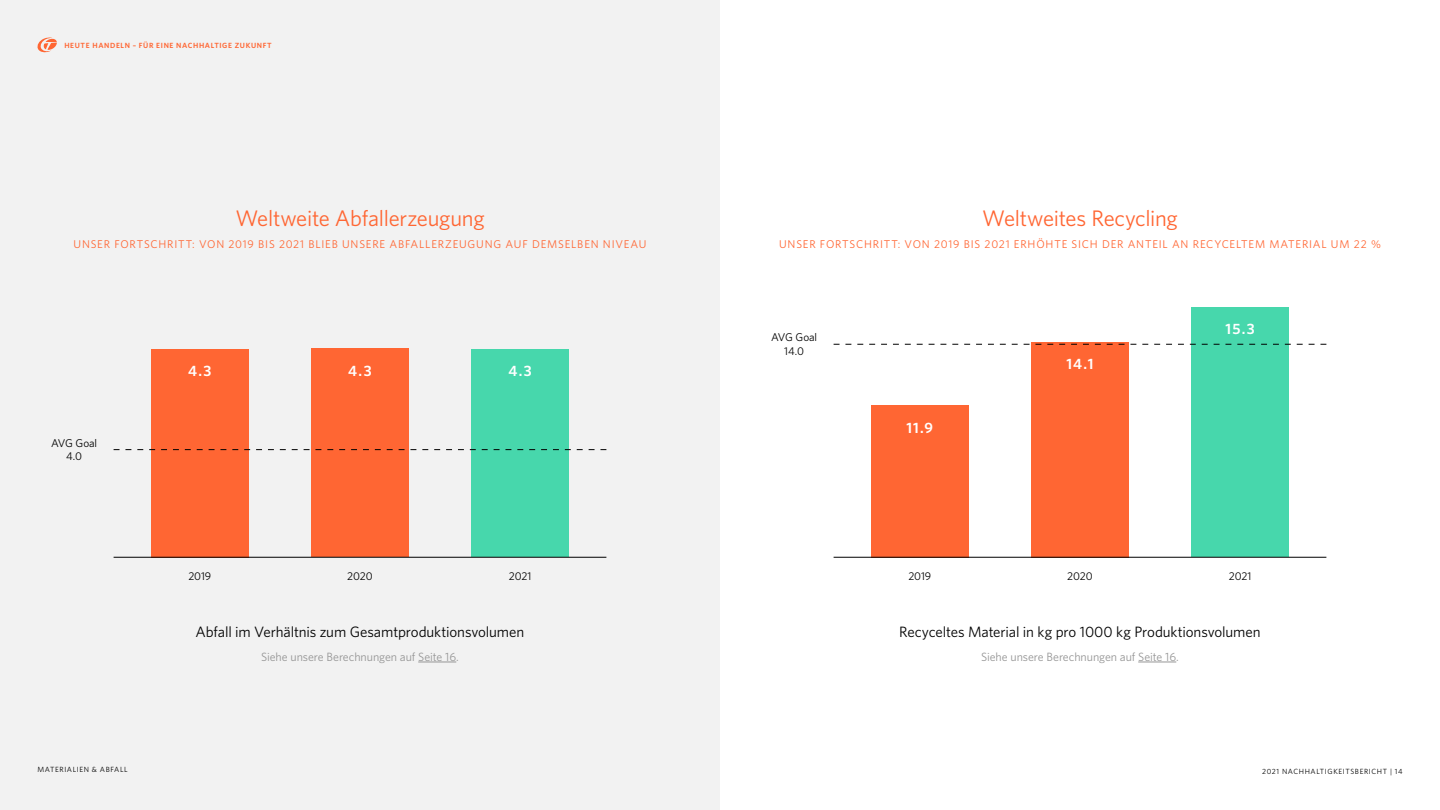
<style>
.page{position:relative;width:1440px;height:810px;background:#fff}
.page>*{position:absolute;margin:0;border:0;box-sizing:border-box;transform-origin:0 0}
.t1{font:22.5px "Whitney";letter-spacing:-.015em;color:#f63}
.t2{font:15px "Whitney";letter-spacing:-.01em;color:#000}
.t3{font:600 15px "Whitney";color:#fff}
.t4{font:12px "Whitney";letter-spacing:-.005em;color:#969696}
.t5{font:11.25px "Whitney";letter-spacing:.07em;color:#f63}
.t6{font:11.25px/13.5px "Whitney";letter-spacing:-.01em;color:#000;text-align:center}
.t7{font:600 7.5px "Whitney";letter-spacing:.085em;color:#f63}
.t8{font:7.5px "Whitney";letter-spacing:.08em;color:#000}
</style>
<div class="page">
<div style="left:0;top:0;width:720px;height:810px;background:#f2f2f2"></div>
<div style="left:871px;top:406px;width:98px;height:152px;background:#f63"></div>
<div style="left:1031px;top:342px;width:98px;height:216px;background:#f63"></div>
<div style="left:1191px;top:307px;width:98px;height:250px;background:#47d7ac"></div>
<svg style="left:834px;top:344px;width:492px;height:1px"></svg>
<hr style="left:834px;top:557px;width:492px;height:1px;background:#000">
<div style="left:151px;top:349px;width:98px;height:209px;background:#f63"></div>
<div style="left:311px;top:349px;width:98px;height:208px;background:#f63"></div>
<div style="left:471px;top:349px;width:98px;height:208px;background:#47d7ac"></div>
<svg style="left:114px;top:449px;width:492px;height:1px"></svg>
<hr style="left:114px;top:557px;width:492px;height:1px;background:#000">
<svg style="left:37px;top:37px;width:20px;height:16px"></svg>
<hr style="left:418px;top:662px;width:38px;height:1px;background:#969696">
<hr style="left:1138px;top:662px;width:38px;height:1px;background:#969696">
<p class="t7" style="left:64px;top:41px;width:209px">HEUTE HANDELN – FÜR EINE NACHHALTIGE ZUKUNFT</p>
<p class="t7" style="left:64px;top:40px;width:175px">ACTING TODAY FOR A SUSTAINABLE FUTURE</p>
<h1 class="t1" style="left:235px;top:203px;width:251px">Weltweite Abfallerzeugung</h1>
<p class="t5" style="left:73px;top:237px;width:575px">UNSER FORTSCHRITT: VON 2019 BIS 2021 BLIEB UNSERE ABFALLERZEUGUNG AUF DEMSELBEN NIVEAU</p>
<p class="t6" style="left:51px;top:436px;width:48px">AVG Goal<br>4.0</p>
<h2 class="t3" style="left:188px;top:361px;width:25px">4.3</h2>
<h2 class="t3" style="left:348px;top:361px;width:25px">4.3</h2>
<h2 class="t3" style="left:508px;top:361px;width:25px">4.3</h2>
<p class="t6" style="left:188px;top:570px;width:24px">2019</p>
<p class="t6" style="left:347px;top:570px;width:27px">2020</p>
<p class="t6" style="left:509px;top:570px;width:24px">2021</p>
<h2 class="t2" style="left:196px;top:622px;width:330px">Abfall im Verhältnis zum Gesamtproduktionsvolumen</h2>
<h1 class="t1" style="left:982px;top:203px;width:197px">Weltweites Recycling</h1>
<p class="t5" style="left:779px;top:237px;width:603px">UNSER FORTSCHRITT: VON 2019 BIS 2021 ERHÖHTE SICH DER ANTEIL AN RECYCELTEM MATERIAL UM 22 %</p>
<p class="t6" style="left:771px;top:330px;width:48px">AVG Goal<br>14.0</p>
<h2 class="t3" style="left:906px;top:417px;width:28px">11.9</h2>
<h2 class="t3" style="left:1067px;top:354px;width:28px">14.1</h2>
<h2 class="t3" style="left:1225px;top:319px;width:31px">15.3</h2>
<p class="t6" style="left:908px;top:570px;width:24px">2019</p>
<p class="t6" style="left:1067px;top:570px;width:27px">2020</p>
<p class="t6" style="left:1229px;top:570px;width:24px">2021</p>
<h2 class="t2" style="left:899px;top:622px;width:363px">Recyceltes Material in kg pro 1000 kg Produktionsvolumen</h2>
<p class="t8" style="left:38px;top:765px;width:92px">MATERIALIEN &amp; ABFALL</p>
<p class="t4" style="left:261px;top:649px;width:199px">Siehe unsere Berechnungen auf Seite 16.</p>
<p class="t4" style="left:981px;top:649px;width:199px">Siehe unsere Berechnungen auf Seite 16.</p>
<p class="t8" style="left:1262px;top:767px;width:142px">2021 NACHHALTIGKEITSBERICHT | 14</p>
</div>
